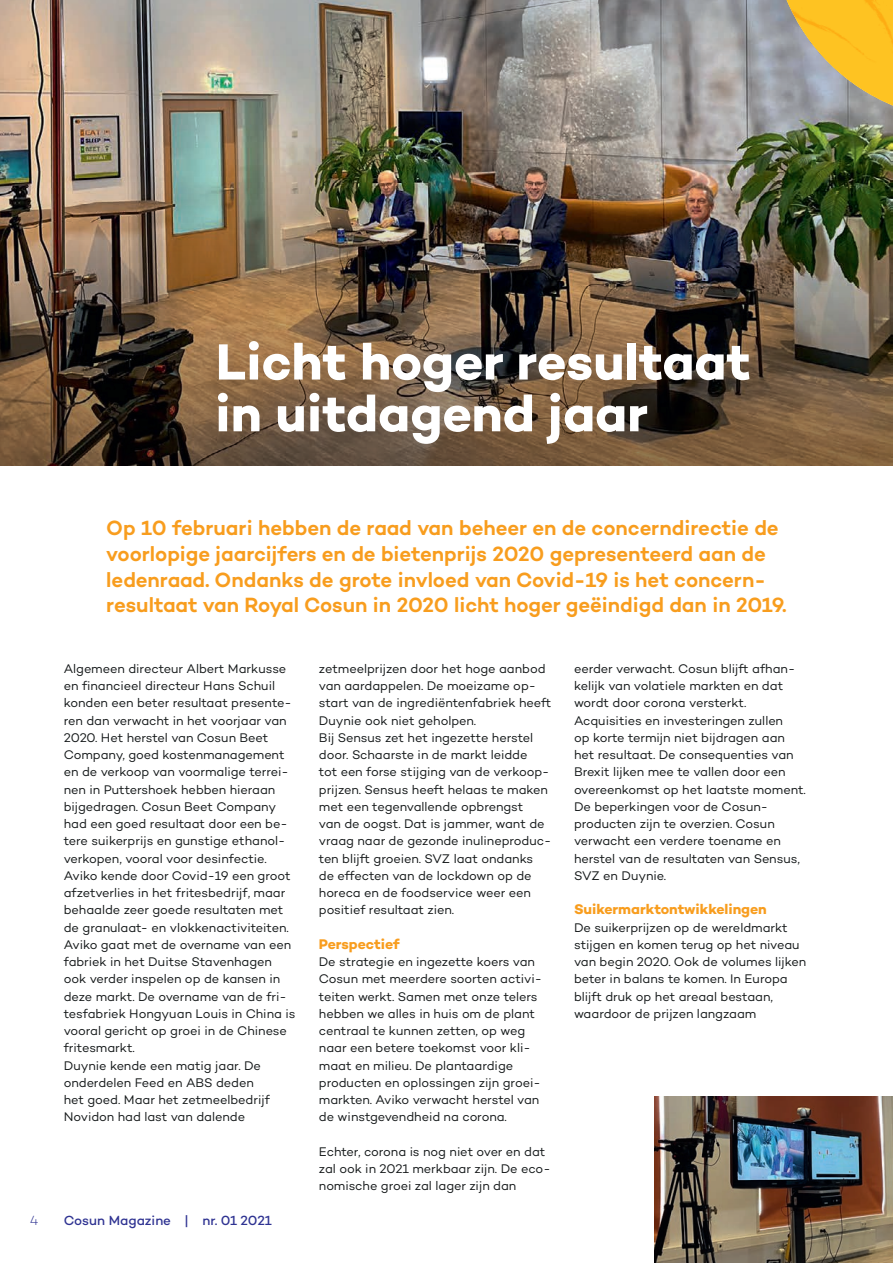
<style>
.page{position:relative;width:893px;height:1263px;background:#fff}
.page>*{position:absolute;margin:0;border:0;box-sizing:border-box;transform-origin:0 0}
.t1{font:700 51.75px/51.8px "Campton";letter-spacing:-.005em;color:#fff}
.t2{font:600 21px/25.8px "Campton";letter-spacing:-.005em;color:#f89d1e}
.t3{font:700 14.25px "Campton";letter-spacing:-.005em;color:#f89d1e}
.t4{font:500 13.5px "Campton";color:#2f3392}
.t5{font:300 13.5px "Campton";color:#2f3392}
.t6{font:12.75px/17.2px "Campton";letter-spacing:-.005em;color:#121617}
</style>
<div class="page">
<img style="left:655px;top:1097px;width:238px;height:166px">
<img style="left:0;top:0;width:893px;height:172px">
<img style="left:0;top:172px;width:893px;height:294px">
<svg style="left:769px;top:0;width:59px;height:157px;background:#9f9c7f"></svg>
<img style="left:828px;top:0;width:65px;height:157px">
<h1 class="t1" style="left:215px;top:335px;width:537px">Licht hoger resultaat in uitdagend jaar</h1>
<p class="t2" style="left:106px;top:514px;width:682px">Op 10 februari hebben de raad van beheer en de concerndirectie de voorlopige jaarcijfers en de bietenprijs 2020 gepresenteerd aan de ledenraad. Ondanks de grote invloed van Covid-19 is het concern&shy;resultaat van Royal Cosun in 2020 licht hoger geëindigd dan in 2019.</p>
<p class="t6" style="left:64px;top:660px;width:233px">Algemeen directeur Albert Markusse en financieel directeur Hans Schuil konden een beter resultaat presente&shy;ren dan verwacht in het voorjaar van 2020. Het herstel van Cosun Beet Company, goed kostenmanagement en de verkoop van voormalige terrei&shy;nen in Puttershoek hebben hieraan bijgedragen. Cosun Beet Company had een goed resultaat door een be&shy;tere suikerprijs en gunstige ethanol&shy;verkopen, vooral voor desinfectie.<br>Aviko kende door Covid-19 een groot afzetverlies in het fritesbedrijf, maar behaalde zeer goede resultaten met de granulaat- en vlokkenactiviteiten.<br>Aviko gaat met de overname van een fabriek in het Duitse Stavenhagen ook verder inspelen op de kansen in deze markt. De overname van de fri&shy;tesfabriek Hongyuan Louis in China is vooral gericht op groei in de Chinese fritesmarkt.<br>Duynie kende een matig jaar. De onderdelen Feed en ABS deden<br>het goed. Maar het zetmeelbedrijf Novidon had last van dalende</p>
<p class="t6" style="left:319px;top:660px;width:234px">zetmeelprijzen door het hoge aanbod van aardappelen. De moeizame op&shy;start van de ingrediëntenfabriek heeft Duynie ook niet geholpen.<br>Bij Sensus zet het ingezette herstel door. Schaarste in de markt leidde<br>tot een forse stijging van de verkoop&shy;prijzen. Sensus heeft helaas te maken met een tegenvallende opbrengst<br>van de oogst. Dat is jammer, want de vraag naar de gezonde inulineproduc&shy;ten blijft groeien. SVZ laat ondanks de effecten van de lockdown op de horeca en de foodservice weer een positief resultaat zien.</p>
<p class="t3" style="left:319px;top:935px;width:82px">Perspectief</p>
<p class="t6" style="left:319px;top:953px;width:224px">De strategie en ingezette koers van Cosun met meerdere soorten activi&shy;teiten werkt. Samen met onze telers hebben we alles in huis om de plant centraal te kunnen zetten, op weg naar een betere toekomst voor kli&shy;maat en milieu. De plantaardige producten en oplossingen zijn groei&shy;markten. Aviko verwacht herstel van de winstgevendheid na corona.</p>
<p class="t6" style="left:319px;top:1143px;width:233px">Echter, corona is nog niet over en dat zal ook in 2021 merkbaar zijn. De eco&shy;nomische groei zal lager zijn dan</p>
<p class="t5" style="left:30px;top:1212px;width:10px">4</p>
<p class="t4" style="left:64px;top:1212px;width:209px">Cosun Magazine | nr. 01 2021</p>
<p class="t6" style="left:574px;top:660px;width:233px">eerder verwacht. Cosun blijft afhan&shy;kelijk van volatiele markten en dat wordt door corona versterkt.<br>Acquisities en investeringen zullen<br>op korte termijn niet bijdragen aan het resultaat. De consequenties van Brexit lijken mee te vallen door een overeenkomst op het laatste moment.<br>De beperkingen voor de Cosun&shy;producten zijn te overzien. Cosun verwacht een verdere toename en herstel van de resultaten van Sensus, SVZ en Duynie.</p>
<p class="t3" style="left:574px;top:900px;width:194px">Suikermarktontwikkelingen</p>
<p class="t6" style="left:574px;top:918px;width:234px">De suikerprijzen op de wereldmarkt stijgen en komen terug op het niveau van begin 2020. Ook de volumes lijken beter in balans te komen. In Europa blijft druk op het areaal bestaan, waardoor de prijzen langzaam</p>
</div>
